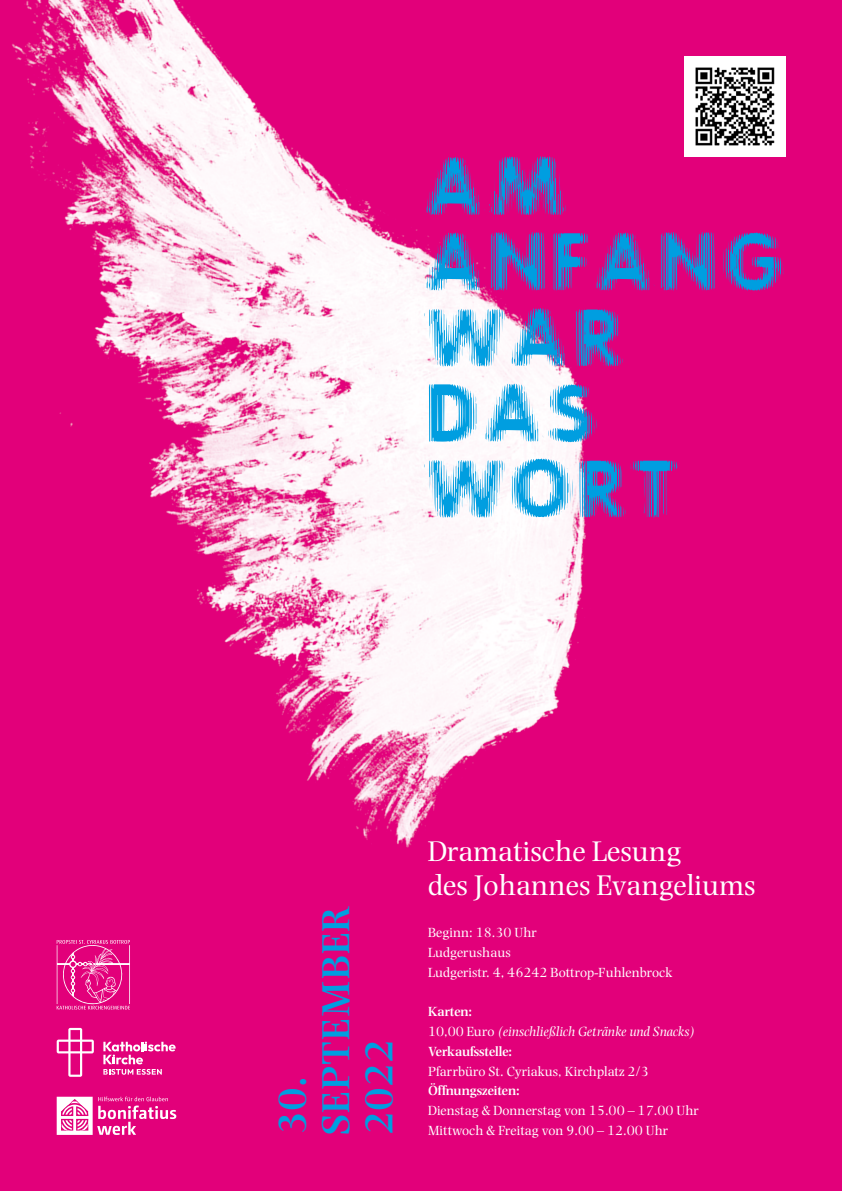
<style>
.page{position:relative;width:842px;height:1191px;background:#e2007a}
.page>*{position:absolute;margin:0;border:0;box-sizing:border-box;transform-origin:0 0}
.t1{font:600 40.6px/43.4px "Photina";letter-spacing:.04em;color:#009ee0}
.t2{font:29.7px/33.6px "Photina";color:#fff}
.t3{font:13.9px/19.8px "Photina";color:#fff}
.t4{font:italic 13.9px/19.8px "Photina";color:#fff}
.t5{font:600 13.9px "Photina";color:#fff}
.s1{font-weight:600;font-style:normal}
.s2{font-style:normal}
</style>
<div class="page">
<img style="left:12px;top:0;width:673px;height:848px">
<svg style="left:425px;top:458px;width:252px;height:60px"></svg>
<svg style="left:427px;top:384px;width:169px;height:58px;background:#91c3e7"></svg>
<svg style="left:425px;top:308px;width:198px;height:58px"></svg>
<svg style="left:427px;top:232px;width:356px;height:58px"></svg>
<svg style="left:427px;top:156px;width:139px;height:59px"></svg>
<svg style="left:57px;top:1028px;width:37px;height:48px"></svg>
<svg style="left:103px;top:1041px;width:73px;height:33px"></svg>
<svg style="left:57px;top:1096px;width:119px;height:39px"></svg>
<svg style="left:57px;top:940px;width:73px;height:69px"></svg>
<img style="left:685px;top:56px;width:100px;height:101px">
<h1 class="t1" style="left:271px;top:1135px;width:231px;rotate:-90deg">30.<br>SEPTEMBER<br>2022</h1>
<h2 class="t2" style="left:428px;top:834px;width:329px">Dramatische Lesung<br>des Johannes Evangeliums</h2>
<p class="t3" style="left:428px;top:922px;width:246px">Beginn: 18.30 Uhr<br>Ludgerushaus<br>Ludgeristr. 4, 46242 Bottrop-Fuhlenbrock</p>
<p class="t4" style="left:428px;top:1001px;width:268px"><span class="s1">Karten:<br></span><span class="s2">10,00 Euro</span> (einschließlich Getränke und Snacks)<br><span class="s1">Verkaufsstelle:</span></p>
<p class="t3" style="left:428px;top:1061px;width:222px">Pfarrbüro St. Cyriakus, Kirchplatz 2/3</p>
<p class="t5" style="left:428px;top:1083px;width:93px">Öffnungszeiten:</p>
<p class="t3" style="left:428px;top:1100px;width:272px">Dienstag &amp; Donnerstag von 15.00 – 17.00 Uhr<br>Mittwoch &amp; Freitag von 9.00 – 12.00 Uhr</p>
</div>
